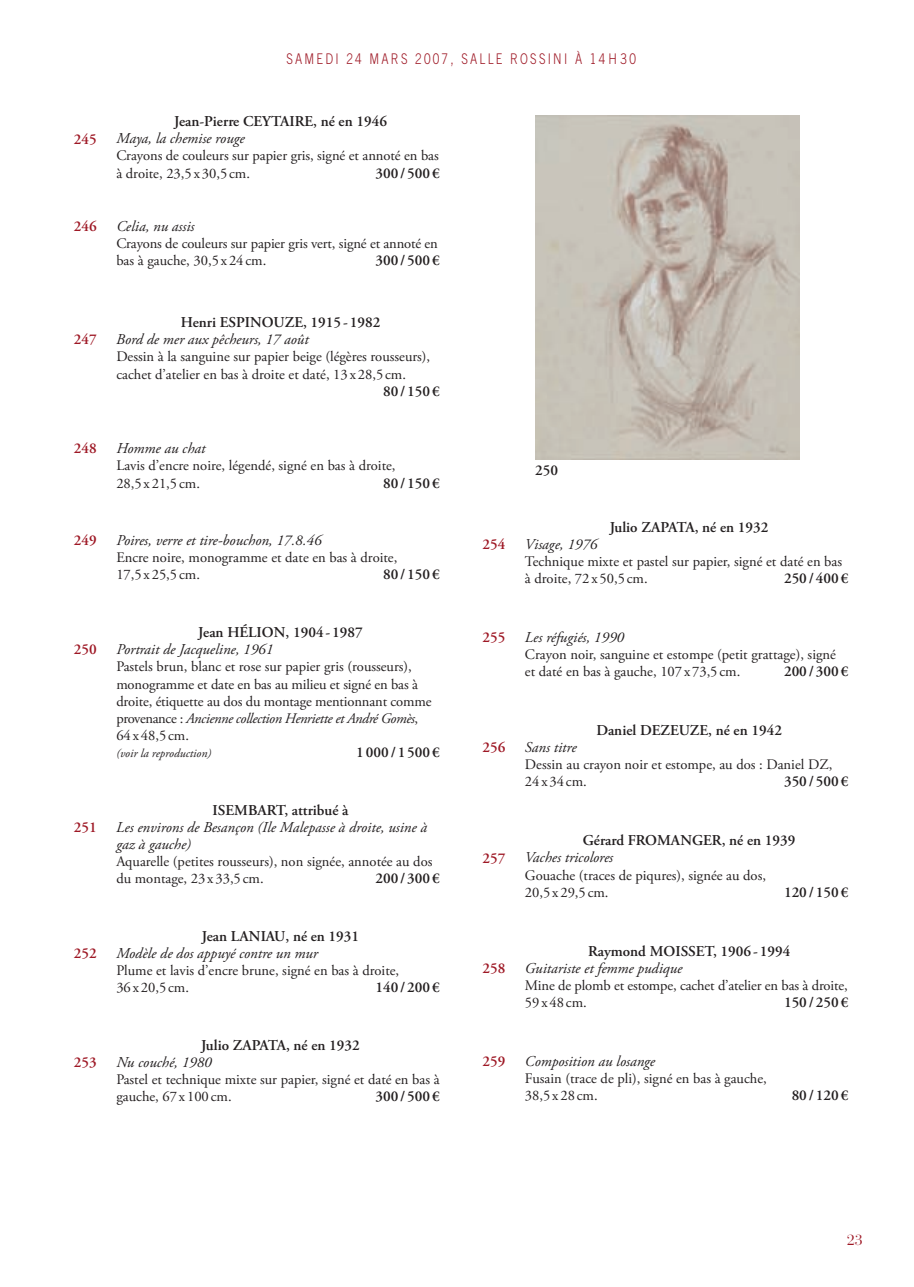
<style>
.page{position:relative;width:914px;height:1287px;background:#fff}
.page>*{position:absolute;margin:0;border:0;box-sizing:border-box;transform-origin:0 0}
.t1{font:italic 15px/17.1px "Adobe Garamond Pro";color:#231f20}
.t2{font:600 15px/17.1px "Adobe Garamond Pro";color:#231f20}
.t3{font:600 15px "Adobe Garamond Pro";color:#9e1825}
.t4{font:300 14.7px "Trade Gothic";letter-spacing:.19em;color:#9e1825;scale:.8 1}
.t5{font:14.7px "Bauer Bodoni";color:#9e1825}
.t6{font:14.55px/17.1px "Adobe Garamond Pro";color:#231f20}
.t7{font:italic 12px "Adobe Garamond Pro";color:#231f20}
.s1{font-weight:400;font-style:italic}
.s2{font-weight:600;font-style:normal}
.s3{font-style:italic}
</style>
<div class="page">
<img style="left:535px;top:115px;width:264px;height:344px">
<p class="t3" style="left:74px;top:133px;width:24px">245</p>
<p class="t4" style="left:286px;top:53px;width:438px">SAMEDI 24 MARS 2007, SALLE ROSSINI À 14H30</p>
<p class="t2" style="left:116px;top:114px;width:272px;text-indent:58px">Jean-Pierre CEYTAIRE, né en 1946<br><span class="s1">Maya, la chemise rouge</span></p>
<p class="t6" style="left:116px;top:149px;width:324px">Crayons de couleurs sur papier gris, signé et annoté en bas à droite, 23,5 x 30,5 cm.</p>
<p class="t2" style="left:375px;top:166px;width:66px">300 / 500 €</p>
<p class="t3" style="left:74px;top:220px;width:24px">246</p>
<p class="t1" style="left:116px;top:219px;width:80px">Celia, nu assis</p>
<p class="t6" style="left:116px;top:236px;width:323px">Crayons de couleurs sur papier gris vert, signé et annoté en bas à gauche, 30,5 x 24 cm.</p>
<p class="t2" style="left:375px;top:253px;width:66px">300 / 500 €</p>
<p class="t3" style="left:74px;top:334px;width:24px">247</p>
<p class="t1" style="left:116px;top:315px;width:265px;text-indent:64px"><span class="s2">Henri ESPINOUZE, 1915 - 1982<br></span>Bord de mer aux pêcheurs, 17 août</p>
<p class="t6" style="left:116px;top:350px;width:315px">Dessin à la sanguine sur papier beige (légères rousseurs), cachet d’atelier en bas à droite et daté, 13 x 28,5 cm.</p>
<p class="t2" style="left:383px;top:384px;width:58px">80/150€</p>
<p class="t3" style="left:74px;top:443px;width:24px">248</p>
<p class="t1" style="left:116px;top:441px;width:91px">Homme au chat</p>
<p class="t6" style="left:116px;top:459px;width:280px">Lavis d’encre noire, légendé, signé en bas à droite,<br>28,5 x 21,5 cm.</p>
<p class="t2" style="left:383px;top:476px;width:58px">80/150€</p>
<p class="t3" style="left:74px;top:534px;width:24px">249</p>
<p class="t1" style="left:116px;top:533px;width:206px">Poires, verre et tire-bouchon, 17.8.46</p>
<p class="t6" style="left:116px;top:550px;width:282px">Encre noire, monogramme et date en bas à droite,<br>17,5 x 25,5 cm.</p>
<p class="t2" style="left:383px;top:567px;width:58px">80/150€</p>
<p class="t3" style="left:74px;top:644px;width:24px">250</p>
<p class="t3" style="left:74px;top:821px;width:24px">251</p>
<p class="t3" style="left:74px;top:947px;width:24px">252</p>
<p class="t3" style="left:74px;top:1056px;width:24px">253</p>
<p class="t1" style="left:116px;top:625px;width:248px;text-indent:82px"><span class="s2">Jean HÉLION, 1904 - 1987<br></span>Portrait de Jacqueline, 1961</p>
<p class="t6" style="left:116px;top:659px;width:316px">Pastels brun, blanc et rose sur papier gris (rousseurs), monogramme et date en bas au milieu et signé en bas à droite, étiquette au dos du montage mentionnant comme provenance : <span class="s3">Ancienne collection Henriette et André Gomès</span>, 64 x 48,5 cm.</p>
<p class="t7" style="left:116px;top:748px;width:96px">(voir la reproduction)</p>
<p class="t2" style="left:356px;top:745px;width:85px">1000/1500€</p>
<p class="t1" style="left:116px;top:803px;width:312px;text-indent:96px"><span class="s2">ISEMBART, attribué à<br></span>Les environs de Besançon (Ile Malepasse à droite, usine à gaz à gauche)</p>
<p class="t6" style="left:116px;top:854px;width:317px">Aquarelle (petites rousseurs), non signée, annotée au dos du montage, 23 x 33,5 cm.</p>
<p class="t2" style="left:375px;top:871px;width:66px">200 / 300 €</p>
<p class="t1" style="left:116px;top:929px;width:244px;text-indent:85px"><span class="s2">Jean LANIAU, né en 1931<br></span>Modèle de dos appuyé contre un mur</p>
<p class="t6" style="left:116px;top:963px;width:284px">Plume et lavis d’encre brune, signé en bas à droite,<br>36 x 20,5 cm.</p>
<p class="t2" style="left:375px;top:980px;width:66px">140 / 200 €</p>
<p class="t2" style="left:116px;top:1038px;width:245px;text-indent:85px">Julio ZAPATA, né en 1932<br><span class="s1">Nu couché, 1980</span></p>
<p class="t6" style="left:116px;top:1072px;width:324px">Pastel et technique mixte sur papier, signé et daté en bas à gauche, 67 x 100 cm.</p>
<p class="t2" style="left:375px;top:1089px;width:66px">300 / 500 €</p>
<p class="t3" style="left:482px;top:538px;width:24px">254</p>
<p class="t2" style="left:535px;top:463px;width:24px">250</p>
<p class="t2" style="left:609px;top:520px;width:160px">Julio ZAPATA, né en 1932</p>
<p class="t1" style="left:524px;top:537px;width:74px">Visage, 1976</p>
<p class="t6" style="left:524px;top:554px;width:318px">Technique mixte et pastel sur papier, signé et daté en bas à droite, 72 x 50,5 cm.</p>
<p class="t2" style="left:783px;top:571px;width:66px">250 / 400 €</p>
<p class="t3" style="left:482px;top:631px;width:24px">255</p>
<p class="t1" style="left:524px;top:630px;width:100px">Les réfugiés, 1990</p>
<p class="t6" style="left:524px;top:647px;width:312px">Crayon noir, sanguine et estompe (petit grattage), signé et daté en bas à gauche, 107 x 73,5 cm.</p>
<p class="t2" style="left:783px;top:664px;width:66px">200 / 300 €</p>
<p class="t3" style="left:482px;top:741px;width:24px">256</p>
<p class="t3" style="left:482px;top:852px;width:24px">257</p>
<p class="t3" style="left:482px;top:962px;width:24px">258</p>
<p class="t2" style="left:596px;top:723px;width:187px">Daniel DEZEUZE, né en 1942</p>
<p class="t1" style="left:524px;top:740px;width:53px">Sans titre</p>
<p class="t6" style="left:524px;top:757px;width:309px">Dessin au crayon noir et estompe, au dos : Daniel DZ,<br>24 x 34 cm.</p>
<p class="t2" style="left:783px;top:774px;width:66px">350 / 500 €</p>
<p class="t2" style="left:524px;top:833px;width:272px;text-indent:58px">Gérard FROMANGER, né en 1939<br><span class="s1">Vaches tricolores</span></p>
<p class="t6" style="left:524px;top:868px;width:242px">Gouache (traces de piqures), signée au dos,<br>20,5 x 29,5 cm.</p>
<p class="t2" style="left:783px;top:885px;width:66px">120 / 150 €</p>
<p class="t2" style="left:524px;top:943px;width:267px;text-indent:63px">Raymond MOISSET, 1906 - 1994<br><span class="s1">Guitariste et femme pudique</span></p>
<p class="t6" style="left:524px;top:978px;width:324px">Mine de plomb et estompe, cachet d’atelier en bas à droite,<br>59 x 48 cm.</p>
<p class="t2" style="left:783px;top:995px;width:66px">150 / 250 €</p>
<p class="t3" style="left:482px;top:1055px;width:24px">259</p>
<p class="t1" style="left:524px;top:1054px;width:132px">Composition au losange</p>
<p class="t6" style="left:524px;top:1071px;width:243px">Fusain (trace de pli), signé en bas à gauche,<br>38,5 x 28 cm.</p>
<p class="t2" style="left:791px;top:1088px;width:58px">80/120€</p>
<p class="t5" style="left:846px;top:1234px;width:18px">23</p>
</div>
